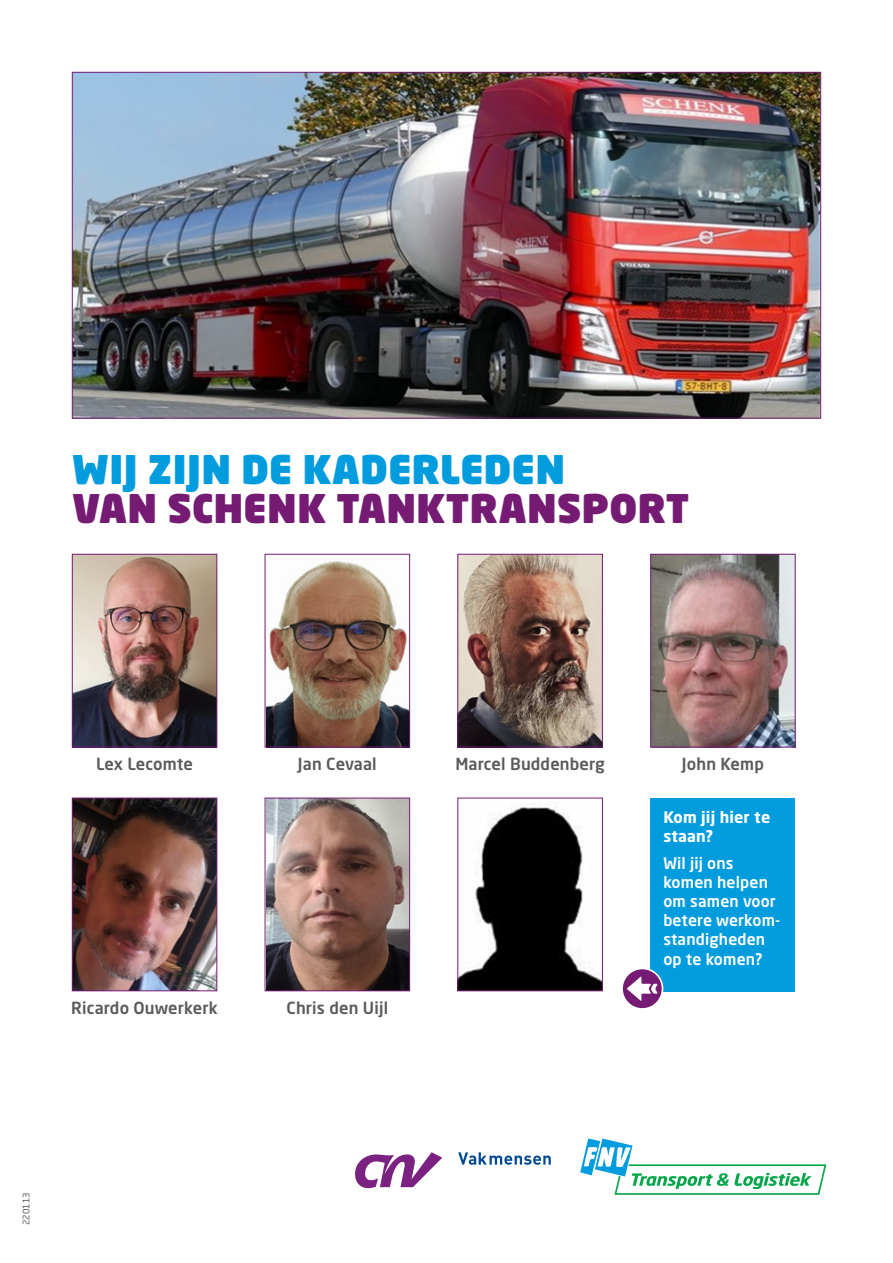
<style>
.page{position:relative;width:893px;height:1263px;background:#fff}
.page>*{position:absolute;margin:0;border:0;box-sizing:border-box;transform-origin:0 0}
.t1{font:900 39px "Neo Sans Pro";letter-spacing:.01em;color:#751b74}
.t2{font:900 39px "Neo Sans Pro";letter-spacing:.01em;color:#009cde}
.t3{font:500 16.5px "Neo Sans Pro";letter-spacing:.01em;color:#5a5a59}
.t4{font:500 15.75px/19px "Neo Sans Pro";letter-spacing:.01em;color:#fff}
.t5{font:700 15.75px/18.9px "Neo Sans Pro";letter-spacing:.01em;color:#fff}
.t6{font:9px "Neo Sans Pro";color:#5a5a59}
</style>
<div class="page">
<svg style="left:355px;top:1152px;width:87px;height:36px"></svg>
<svg style="left:458px;top:1152px;width:93px;height:13px"></svg>
<svg style="left:580px;top:1138px;width:247px;height:57px"></svg>
<img style="left:74px;top:74px;width:745px;height:342px">
<img style="left:74px;top:556px;width:141px;height:189px">
<div style="left:72px;top:554px;width:145px;height:193px;border:1px solid #751b74"></div>
<img style="left:652px;top:556px;width:141px;height:189px">
<div style="left:650px;top:554px;width:145px;height:193px;border:1px solid #751b74"></div>
<img style="left:459px;top:556px;width:142px;height:189px">
<div style="left:457px;top:554px;width:146px;height:193px;border:1px solid #751b74"></div>
<img style="left:267px;top:561px;width:141px;height:184px">
<div style="left:265px;top:554px;width:145px;height:193px;border:1px solid #751b74"></div>
<img style="left:74px;top:800px;width:141px;height:189px">
<div style="left:72px;top:798px;width:145px;height:193px;border:1px solid #751b74"></div>
<img style="left:267px;top:800px;width:141px;height:189px">
<div style="left:265px;top:798px;width:145px;height:193px;border:1px solid #751b74"></div>
<img style="left:459px;top:802px;width:142px;height:187px">
<div style="left:457px;top:798px;width:146px;height:193px;border:1px solid #751b74"></div>
<div style="left:651px;top:798px;width:144px;height:193px;background:#009cde"></div>
<svg style="left:622px;top:968px;width:41px;height:41px"></svg>
<h1 class="t2" style="left:72px;top:443px;width:494px">WIJ ZIJN DE KADERLEDEN</h1>
<h1 class="t1" style="left:72px;top:482px;width:618px">VAN SCHENK TANKTRANSPORT</h1>
<p class="t3" style="left:96px;top:753px;width:98px">Lex Lecomte</p>
<p class="t3" style="left:71px;top:997px;width:148px">Ricardo Ouwerkerk</p>
<p class="t3" style="left:298px;top:753px;width:80px">Jan Cevaal</p>
<p class="t3" style="left:455px;top:753px;width:151px">Marcel Buddenberg</p>
<p class="t3" style="left:682px;top:753px;width:83px">John Kemp</p>
<p class="t3" style="left:287px;top:998px;width:103px">Chris den Uijl</p>
<p class="t5" style="left:663px;top:807px;width:108px">Kom jij hier te staan?</p>
<p class="t4" style="left:663px;top:853px;width:118px">Wil jij ons komen helpen om samen voor betere werkom&shy;standigheden op te komen?</p>
<p class="t6" style="left:21px;top:1225px;width:34px;rotate:-90deg">220113</p>
</div>
